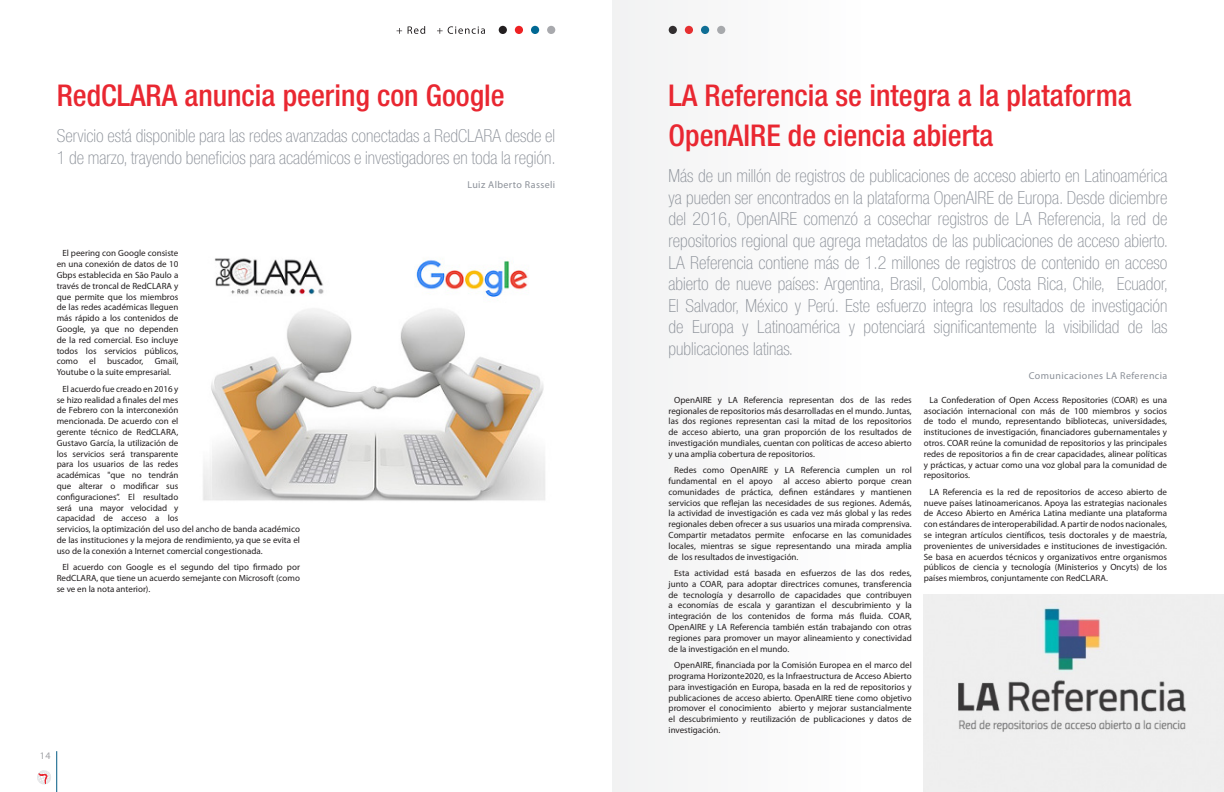
<style>
.page{position:relative;width:1224px;height:792px;background:#fff}
.page>*{position:absolute;margin:0;border:0;box-sizing:border-box;transform-origin:0 0}
.Titulo_1_gordo{font:500 condensed 30px/40px "Helvetica Neue LT Std";color:#e92731}
.Bajada{font:100 condensed 18px/21.6px "Helvetica Neue LT Std";color:#8b9098;text-align:justify}
.Autor{font:10px "Myriad Pro";letter-spacing:.04em;color:#8b9098}
.t1{font:10px "Myriad Pro";color:#a0a1a5}
.Estilo_de_párrafo_1{font:9px/10.8px "Myriad Pro";color:#231f20;text-align:justify}
</style>
<div class="page">
<svg style="left:37px;top:770px;width:14px;height:15px"></svg>
<svg style="left:397px;top:28px;width:5px;height:6px"></svg>
<svg style="left:408px;top:26px;width:17px;height:8px"></svg>
<svg style="left:437px;top:26px;width:48px;height:8px"></svg>
<div style="left:499px;top:26px;width:8px;height:8px;background:#231f20;border-radius:50%"></div>
<div style="left:515px;top:26px;width:8px;height:8px;background:#ee2123;border-radius:50%"></div>
<div style="left:531px;top:26px;width:8px;height:8px;background:#006893;border-radius:50%"></div>
<div style="left:547px;top:26px;width:8px;height:8px;background:#a8a9ad;border-radius:50%"></div>
<hr style="left:57px;top:751px;width:1px;height:41px;background:#005a83">
<img style="left:203px;top:258px;width:342px;height:243px">
<img style="left:924px;top:595px;width:300px;height:197px">
<p class="Titulo_1_gordo" style="left:57px;top:75px;width:450px">RedCLARA anuncia peering con Google</p>
<p class="Bajada" style="left:57px;top:125px;width:501px">Servicio está disponible para las redes avanzadas conectadas a RedCLARA desde el<br>1 de marzo, trayendo beneficios para académicos e investigadores en toda la región.</p>
<p class="Autor" style="left:467px;top:178px;width:89px">Luiz Alberto Rasseli</p>
<p class="Estilo_de_párrafo_1" style="left:57px;top:248px;width:123px;text-indent:6px">El peering con Google consiste en una conexión de datos de 10<br>Gbps establecida en São Paulo a través de troncal de RedCLARA y que permite que los miembros de las redes académicas lleguen más rápido a los contenidos de Google, ya que no dependen de la red comercial. Eso incluye todos los servicios públicos, como el buscador, Gmail, Youtube o la suite empresarial.</p>
<p class="Estilo_de_párrafo_1" style="left:57px;top:383px;width:245px;text-align:left;text-indent:6px">El acuerdo fue creado en 2016 y<br>se hizo realidad a finales del mes<br>de Febrero con la interconexión<br>mencionada. De acuerdo con el<br>gerente técnico de RedCLARA,<br>Gustavo García, la utilización de<br>los servicios será transparente<br>para los usuarios de las redes<br>académicas "que no tendrán<br>que alterar o modificar sus<br>configuraciones”. El resultado<br>será una mayor velocidad y<br>capacidad de acceso a los<br>servicios, la optimización del uso del ancho de banda académico de las instituciones y la mejora de rendimiento, ya que se evita el uso de la conexión a Internet comercial congestionada.</p>
<p class="Estilo_de_párrafo_1" style="left:57px;top:562px;width:245px;text-indent:6px">El acuerdo con Google es el segundo del tipo firmado por RedCLARA, que tiene un acuerdo semejante con Microsoft (como se ve en la nota anterior).</p>
<p class="t1" style="left:40px;top:749px;width:12px">14</p>
<p class="Titulo_1_gordo" style="left:669px;top:75px;width:465px">LA Referencia se integra a la plataforma<br>OpenAIRE de ciencia abierta</p>
<p class="Bajada" style="left:669px;top:165px;width:501px">Más de un millón de registros de publicaciones de acceso abierto en Latinoamérica ya pueden ser encontrados en la plataforma OpenAIRE de Europa. Desde diciembre del 2016, OpenAIRE comenzó a cosechar registros de LA Referencia, la red de repositorios regional que agrega metadatos de las publicaciones de acceso abierto.<br>LA Referencia contiene más de 1.2 millones de registros de contenido en acceso abierto de nueve países: Argentina, Brasil, Colombia, Costa Rica, Chile, Ecuador, El Salvador, México y Perú. Este esfuerzo integra los resultados de investigación de Europa y Latinoamérica y potenciará significantemente la visibilidad de las publicaciones latinas.</p>
<p class="Autor" style="left:1029px;top:370px;width:140px">Comunicaciones LA Referencia</p>
<p class="Estilo_de_párrafo_1" style="left:669px;top:394px;width:245px;text-indent:6px">OpenAIRE y LA Referencia representan dos de las redes regionales de repositorios más desarrolladas en el mundo. Juntas, las dos regiones representan casi la mitad de los repositorios de acceso abierto, una gran proporción de los resultados de investigación mundiales, cuentan con políticas de acceso abierto y una amplia cobertura de repositorios.</p>
<p class="Estilo_de_párrafo_1" style="left:669px;top:465px;width:245px;text-indent:6px">Redes como OpenAIRE y LA Referencia cumplen un rol fundamental en el apoyo al acceso abierto porque crean comunidades de práctica, definen estándares y mantienen servicios que reflejan las necesidades de sus regiones. Además, la actividad de investigación es cada vez más global y las redes regionales deben ofrecer a sus usuarios una mirada comprensiva.<br>Compartir metadatos permite enfocarse en las comunidades locales, mientras se sigue representando una mirada amplia de los resultados de investigación.</p>
<p class="Estilo_de_párrafo_1" style="left:669px;top:568px;width:245px;text-indent:6px">Esta actividad está basada en esfuerzos de las dos redes, junto a COAR, para adoptar directrices comunes, transferencia de tecnología y desarrollo de capacidades que contribuyen a economías de escala y garantizan el descubrimiento y la integración de los contenidos de forma más fluida. COAR, OpenAIRE y LA Referencia también están trabajando con otras regiones para promover un mayor alineamiento y conectividad de la investigación en el mundo.</p>
<p class="Estilo_de_párrafo_1" style="left:669px;top:660px;width:245px;text-indent:6px">OpenAIRE, financiada por la Comisión Europea en el marco del programa Horizonte2020, es la Infraestructura de Acceso Abierto para investigación en Europa, basada en la red de repositorios y publicaciones de acceso abierto. OpenAIRE tiene como objetivo promover el conocimiento abierto y mejorar sustancialmente el descubrimiento y reutilización de publicaciones y datos de investigación.</p>
<p class="Estilo_de_párrafo_1" style="left:924px;top:394px;width:245px;text-indent:6px">La Confederation of Open Access Repositories (COAR) es una asociación internacional con más de 100 miembros y socios de todo el mundo, representando bibliotecas, universidades, instituciones de investigación, financiadores gubernamentales y otros. COAR reúne la comunidad de repositorios y las principales redes de repositorios a fin de crear capacidades, alinear políticas y prácticas, y actuar como una voz global para la comunidad de repositorios.</p>
<p class="Estilo_de_párrafo_1" style="left:924px;top:486px;width:245px;text-indent:6px">LA Referencia es la red de repositorios de acceso abierto de nueve países latinoamericanos. Apoya las estrategias nacionales de Acceso Abierto en América Latina mediante una plataforma con estándares de interoperabilidad. A partir de nodos nacionales, se integran artículos científicos, tesis doctorales y de maestría, provenientes de universidades e instituciones de investigación.<br>Se basa en acuerdos técnicos y organizativos entre organismos públicos de ciencia y tecnología (Ministerios y Oncyts) de los países miembros, conjuntamente con RedCLARA.</p>
</div>
